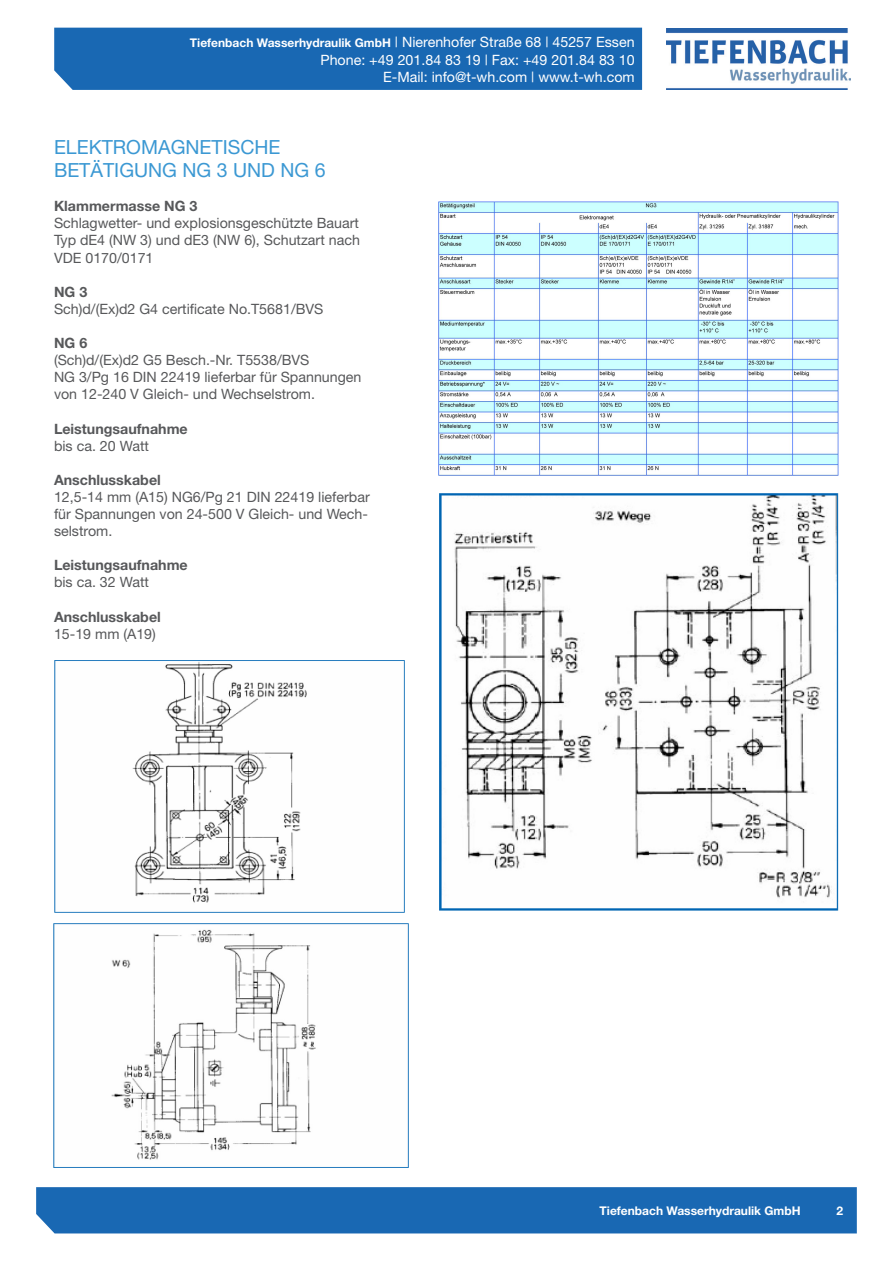
<style>
.page{position:relative;width:893px;height:1263px;background:#fff}
.page>*{position:absolute;margin:0;border:0;box-sizing:border-box;transform-origin:0 0}
.t1{font:19.5px "Helvetica Neue";color:#3b98d3}
.t2{font:14.25px/17.1px "Helvetica Neue";color:#57585a}
.t3{font:14.25px/17.1px "Helvetica Neue";color:#fff;text-align:right}
.t4{font:700 14.25px "Helvetica Neue";color:#57585a}
.t5{font:700 12px "Helvetica Neue";color:#fff}
.s1{font-weight:700;font-size:12px}
</style>
<div class="page">
<div style="left:54px;top:28px;width:588px;height:62px;background:#1968b3"></div>
<div style="left:36px;top:1187px;width:821px;height:46px;background:#1968b3"></div>
<img style="left:666px;top:28px;width:184px;height:62px">
<img style="left:54px;top:660px;width:351px;height:253px">
<img style="left:54px;top:924px;width:354px;height:244px">
<img style="left:438px;top:202px;width:401px;height:273px">
<img style="left:439px;top:493px;width:400px;height:418px">
<p class="t3" style="left:190px;top:34px;width:446px"><span class="s1">Tiefenbach Wasserhydraulik GmbH</span> | Nierenhofer Straße 68 | 45257 Essen<br>Phone: +49 201.84 83 19 | Fax: +49 201.84 83 10<br>E-Mail: info@t-wh.com | www.t-wh.com</p>
<p class="t1" style="left:54px;top:135px;width:228px">ELEKTROMAGNETISCHE</p>
<p class="t1" style="left:54px;top:158px;width:273px">BETÄTIGUNG NG 3 UND NG 6</p>
<p class="t4" style="left:54px;top:197px;width:145px">Klammermasse NG 3</p>
<p class="t2" style="left:54px;top:214px;width:307px;text-align:justify">Schlagwetter- und explosionsgeschützte Bauart Typ dE4 (NW 3) und dE3 (NW 6), Schutzart nach VDE 0170/0171</p>
<p class="t4" style="left:54px;top:283px;width:35px">NG 3</p>
<p class="t2" style="left:54px;top:300px;width:271px">Sch)d/(Ex)d2 G4 certificate No.T5681/BVS</p>
<p class="t4" style="left:54px;top:334px;width:35px">NG 6</p>
<p class="t2" style="left:54px;top:351px;width:257px">(Sch)d/(Ex)d2 G5 Besch.-Nr. T5538/BVS</p>
<p class="t2" style="left:54px;top:368px;width:309px">NG 3/Pg 16 DIN 22419 lieferbar für Spannungen von 12-240 V Gleich- und Wechselstrom.</p>
<p class="t4" style="left:54px;top:420px;width:135px">Leistungsaufnahme</p>
<p class="t2" style="left:54px;top:437px;width:97px">bis ca. 20 Watt</p>
<p class="t4" style="left:54px;top:471px;width:108px">Anschlusskabel</p>
<p class="t2" style="left:54px;top:488px;width:317px">12,5-14 mm (A15) NG6/Pg 21 DIN 22419 lieferbar für Spannungen von 24-500 V Gleich- und Wech&shy;selstrom.</p>
<p class="t4" style="left:54px;top:556px;width:135px">Leistungsaufnahme</p>
<p class="t2" style="left:54px;top:574px;width:97px">bis ca. 32 Watt</p>
<p class="t4" style="left:54px;top:608px;width:108px">Anschlusskabel</p>
<p class="t2" style="left:54px;top:625px;width:103px">15-19 mm (A19)</p>
<p class="t5" style="left:600px;top:1203px;width:203px">Tiefenbach Wasserhydraulik GmbH</p>
<p class="t5" style="left:836px;top:1203px;width:8px">2</p>
</div>
